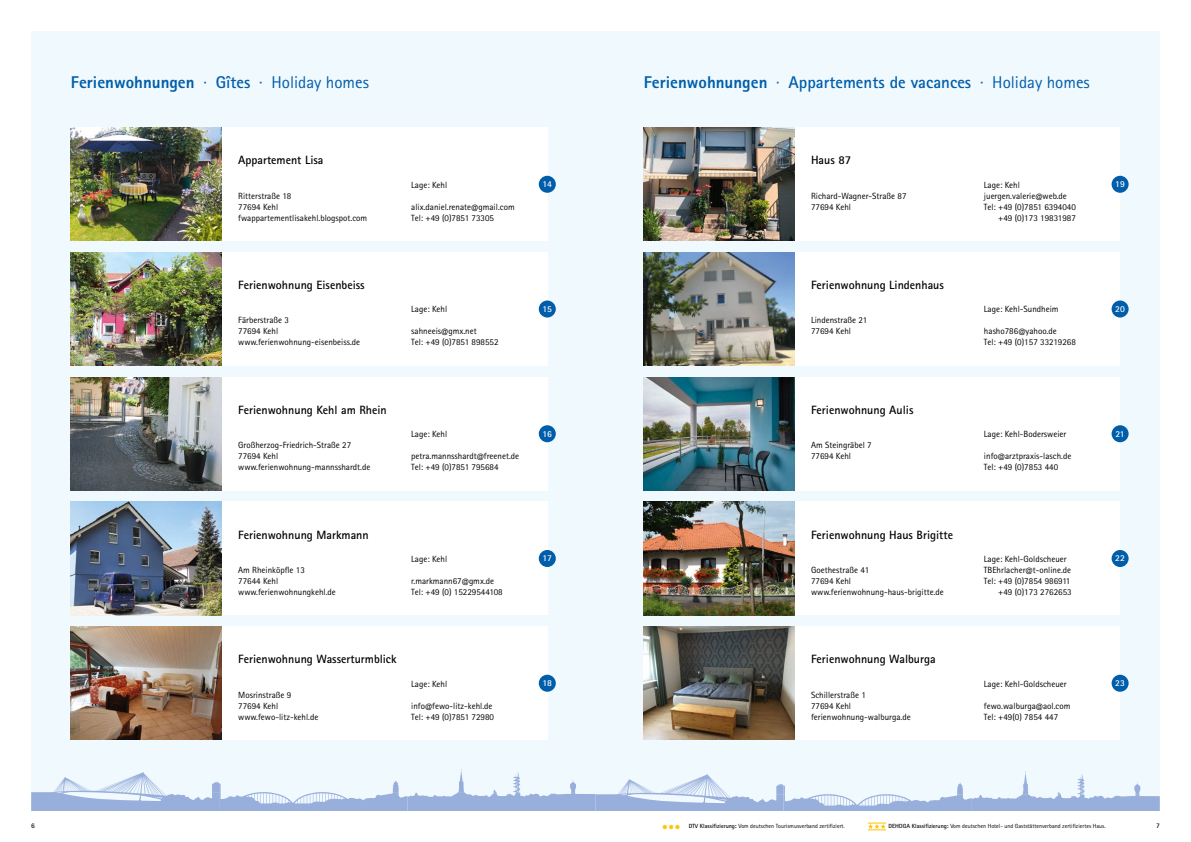
<style>
.page{position:relative;width:1191px;height:842px;background:#fff}
.page>*{position:absolute;margin:0;border:0;box-sizing:border-box;transform-origin:0 0}
.t1{font:700 17px "Rotis Sans Serif Std";color:#005da9}
.t2{font:800 17px "Rotis Sans Serif Pro";color:#005da9}
.t3{font:700 12px "Rotis Sans Serif Std";color:#000}
.t4{font:9px/11px "Rotis Sans Serif Pro";color:#000}
.t5{font:700 9px "Rotis Sans Serif Std";color:#fff}
.t6{font:700 7px "Rotis Sans Serif Std";color:#000}
.t7{font:6px "Rotis Sans Serif Pro";color:#000}
.s1{font-weight:400}
.s2{font-family:"Rotis Sans Serif Std";font-weight:700}
.s3{font-family:"Rotis Sans Serif Pro";font-weight:800}
.s4{font-family:"Rotis Sans Serif Pro";font-weight:400}
</style>
<div class="page">
<div style="left:31px;top:31px;width:1128px;height:780px;background:#f0f9fe"></div>
<div style="left:71px;top:626px;width:476px;height:114px;background:#fff"></div>
<img style="left:71px;top:626px;width:150px;height:114px">
<div style="left:539px;top:675px;width:17px;height:17px;background:#005da9;border-radius:50%"></div>
<div style="left:643px;top:252px;width:477px;height:114px;background:#fff"></div>
<img style="left:643px;top:252px;width:151px;height:114px">
<div style="left:1111px;top:300px;width:17px;height:17px;background:#005da9;border-radius:50%"></div>
<svg style="left:31px;top:769px;width:1128px;height:42px"></svg>
<div style="left:71px;top:502px;width:476px;height:113px;background:#fff"></div>
<img style="left:71px;top:502px;width:150px;height:113px">
<div style="left:539px;top:550px;width:17px;height:17px;background:#005da9;border-radius:50%"></div>
<div style="left:71px;top:128px;width:476px;height:113px;background:#fff"></div>
<img style="left:71px;top:128px;width:150px;height:113px">
<div style="left:539px;top:176px;width:17px;height:17px;background:#005da9;border-radius:50%"></div>
<div style="left:71px;top:252px;width:476px;height:114px;background:#fff"></div>
<img style="left:71px;top:252px;width:150px;height:114px">
<div style="left:539px;top:300px;width:17px;height:17px;background:#005da9;border-radius:50%"></div>
<div style="left:71px;top:377px;width:476px;height:113px;background:#fff"></div>
<img style="left:71px;top:377px;width:150px;height:113px">
<div style="left:539px;top:425px;width:17px;height:17px;background:#005da9;border-radius:50%"></div>
<div style="left:643px;top:128px;width:477px;height:113px;background:#fff"></div>
<img style="left:643px;top:128px;width:151px;height:113px">
<div style="left:1111px;top:176px;width:17px;height:17px;background:#005da9;border-radius:50%"></div>
<div style="left:643px;top:377px;width:477px;height:113px;background:#fff"></div>
<img style="left:643px;top:377px;width:151px;height:113px">
<div style="left:1111px;top:425px;width:17px;height:17px;background:#005da9;border-radius:50%"></div>
<svg style="left:662px;top:824px;width:18px;height:6px"></svg>
<svg style="left:868px;top:823px;width:18px;height:8px"></svg>
<div style="left:643px;top:502px;width:477px;height:113px;background:#fff"></div>
<img style="left:643px;top:502px;width:151px;height:113px">
<div style="left:1111px;top:550px;width:17px;height:17px;background:#005da9;border-radius:50%"></div>
<div style="left:643px;top:626px;width:477px;height:114px;background:#fff"></div>
<img style="left:643px;top:626px;width:151px;height:114px">
<div style="left:1111px;top:675px;width:17px;height:17px;background:#005da9;border-radius:50%"></div>
<h1 class="t2" style="left:71px;top:72px;width:300px">Ferienwohnungen <span class="s1">·</span> <span class="s2">Gîtes</span> <span class="s1">· Holiday homes</span></h1>
<h1 class="t1" style="left:643px;top:72px;width:448px"><span class="s3">Ferienwohnungen</span> <span class="s4">·</span> Appartements de vacances <span class="s4">· Holiday homes</span></h1>
<h2 class="t3" style="left:238px;top:153px;width:87px">Appartement Lisa</h2>
<h2 class="t3" style="left:811px;top:153px;width:42px">Haus 87</h2>
<p class="t4" style="left:238px;top:190px;width:130px">Ritterstraße 18<br>77694 Kehl fwappartementlisakehl.blogspot.com</p>
<p class="t4" style="left:411px;top:179px;width:37px">Lage: Kehl</p>
<p class="t4" style="left:411px;top:201px;width:105px">alix.daniel.renate@gmail.com<br>Tel: +49 (0)7851 73305</p>
<p class="t5" style="left:542px;top:178px;width:11px">14</p>
<p class="t4" style="left:811px;top:190px;width:97px">Richard-Wagner-Straße 87<br>77694 Kehl</p>
<p class="t4" style="left:984px;top:179px;width:37px">Lage: Kehl</p>
<p class="t4" style="left:984px;top:190px;width:84px">juergen.valerie@web.de</p>
<p class="t4" style="left:984px;top:201px;width:93px">Tel: +49 (0)7851 6394040</p>
<p class="t4" style="left:998px;top:212px;width:79px">+49 (0)173 19831987</p>
<p class="t5" style="left:1115px;top:178px;width:11px">19</p>
<h2 class="t3" style="left:238px;top:277px;width:128px">Ferienwohnung Eisenbeiss</h2>
<h2 class="t3" style="left:811px;top:277px;width:134px">Ferienwohnung Lindenhaus</h2>
<p class="t4" style="left:238px;top:315px;width:123px">Färberstraße 3<br>77694 Kehl www.ferienwohnung-eisenbeiss.de</p>
<p class="t4" style="left:411px;top:304px;width:37px">Lage: Kehl</p>
<p class="t4" style="left:411px;top:326px;width:89px">sahneeis@gmx.net<br>Tel: +49 (0)7851 898552</p>
<p class="t5" style="left:542px;top:303px;width:11px">15</p>
<p class="t4" style="left:811px;top:315px;width:58px">Lindenstraße 21<br>77694 Kehl</p>
<p class="t4" style="left:984px;top:304px;width:76px">Lage: Kehl-Sundheim</p>
<p class="t4" style="left:984px;top:326px;width:93px">hasho786@yahoo.de<br>Tel: +49 (0)157 33219268</p>
<p class="t5" style="left:1115px;top:303px;width:11px">20</p>
<h2 class="t3" style="left:238px;top:402px;width:150px">Ferienwohnung Kehl am Rhein</h2>
<h2 class="t3" style="left:811px;top:402px;width:104px">Ferienwohnung Aulis</h2>
<p class="t4" style="left:238px;top:440px;width:134px">Großherzog-Friedrich-Straße 27<br>77694 Kehl www.ferienwohnung-mannsshardt.de</p>
<p class="t4" style="left:411px;top:429px;width:37px">Lage: Kehl</p>
<p class="t4" style="left:411px;top:451px;width:110px">petra.mannsshardt@freenet.de<br>Tel: +49 (0)7851 795684</p>
<p class="t5" style="left:542px;top:428px;width:11px">16</p>
<p class="t4" style="left:811px;top:440px;width:62px">Am Steingräbel 7<br>77694 Kehl</p>
<p class="t4" style="left:984px;top:429px;width:84px">Lage: Kehl-Bodersweier</p>
<p class="t4" style="left:984px;top:451px;width:89px">info@arztpraxis-lasch.de<br>Tel: +49 (0)7853 440</p>
<p class="t5" style="left:1115px;top:428px;width:11px">21</p>
<h2 class="t3" style="left:238px;top:527px;width:132px">Ferienwohnung Markmann</h2>
<h2 class="t3" style="left:811px;top:527px;width:143px">Ferienwohnung Haus Brigitte</h2>
<p class="t4" style="left:238px;top:564px;width:99px">Am Rheinköpfle 13<br>77644 Kehl www.ferienwohnungkehl.de</p>
<p class="t4" style="left:411px;top:553px;width:37px">Lage: Kehl</p>
<p class="t4" style="left:411px;top:575px;width:93px">r.markmann67@gmx.de<br>Tel: +49 (0) 15229544108</p>
<p class="t5" style="left:542px;top:552px;width:11px">17</p>
<p class="t4" style="left:811px;top:564px;width:134px">Goethestraße 41<br>77694 Kehl www.ferienwohnung-haus-brigitte.de</p>
<p class="t4" style="left:984px;top:553px;width:84px">Lage: Kehl-Goldscheuer</p>
<p class="t4" style="left:984px;top:564px;width:89px">TBEhrlacher@t-online.de</p>
<p class="t4" style="left:984px;top:575px;width:88px">Tel: +49 (0)7854 986911</p>
<p class="t4" style="left:998px;top:586px;width:75px">+49 (0)173 2762653</p>
<p class="t5" style="left:1115px;top:552px;width:11px">22</p>
<h2 class="t3" style="left:238px;top:652px;width:160px">Ferienwohnung Wasserturmblick</h2>
<h2 class="t3" style="left:811px;top:652px;width:126px">Ferienwohnung Walburga</h2>
<p class="t4" style="left:238px;top:689px;width:82px">Mosrinstraße 9<br>77694 Kehl www.fewo-litz-kehl.de</p>
<p class="t4" style="left:411px;top:678px;width:37px">Lage: Kehl</p>
<p class="t4" style="left:411px;top:700px;width:84px">info@fewo-litz-kehl.de<br>Tel: +49 (0)7851 72980</p>
<p class="t5" style="left:542px;top:677px;width:11px">18</p>
<p class="t4" style="left:811px;top:689px;width:101px">Schillerstraße 1<br>77694 Kehl ferienwohnung-walburga.de</p>
<p class="t4" style="left:984px;top:678px;width:84px">Lage: Kehl-Goldscheuer</p>
<p class="t4" style="left:984px;top:700px;width:88px">fewo.walburga@aol.com<br>Tel: +49(0) 7854 447</p>
<p class="t5" style="left:1115px;top:677px;width:11px">23</p>
<p class="t6" style="left:31px;top:822px;width:5px">6</p>
<p class="t6" style="left:1156px;top:822px;width:5px">7</p>
<p class="t7" style="left:688px;top:823px;width:158px"><span class="s2">DTV Klassifizierung:</span> Vom deutschen Tourismusverband zertifiziert.</p>
<p class="t7" style="left:888px;top:823px;width:219px"><span class="s2">DEHOGA Klassifizierung:</span> Vom deutschen Hotel- und Gaststättenverband zertifiziertes Haus.</p>
</div>
